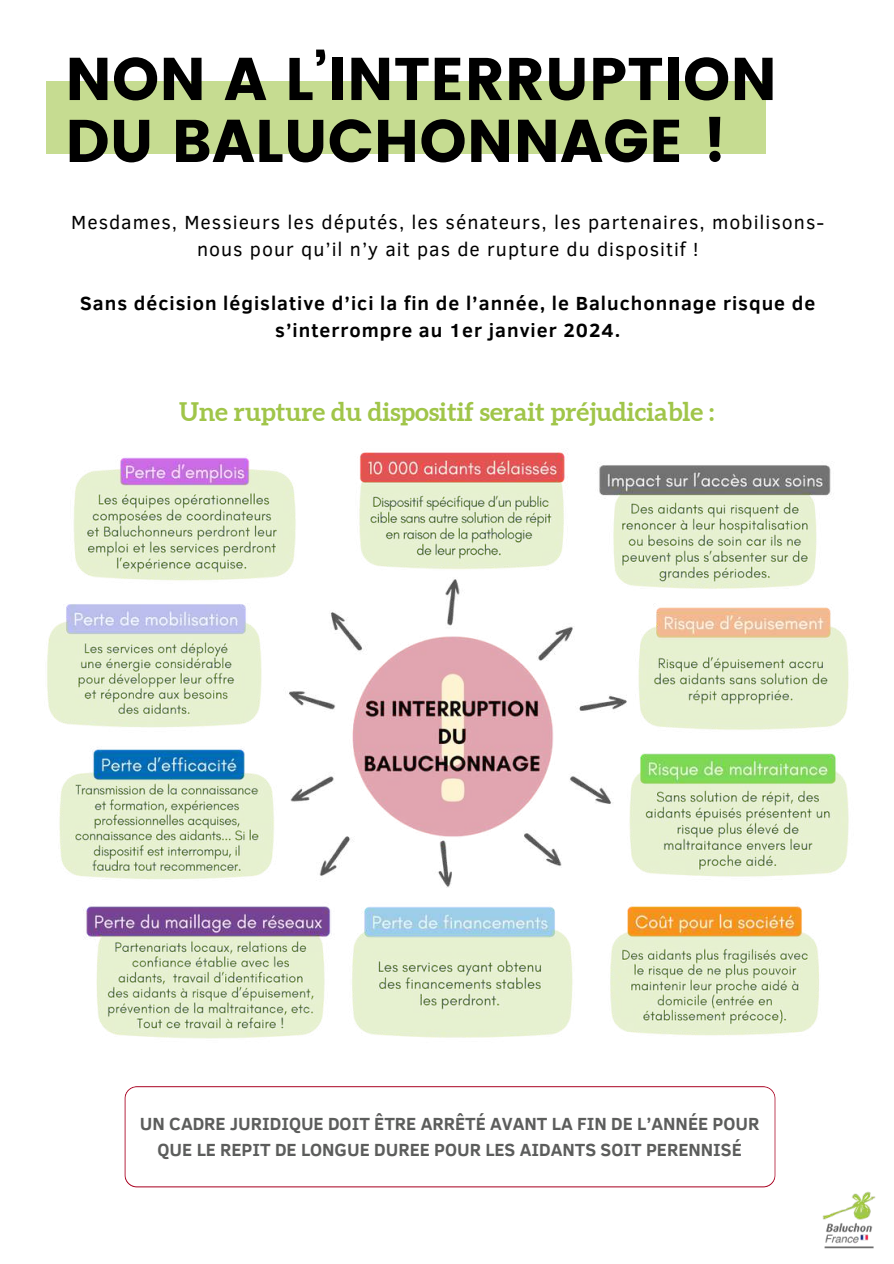
<style>
.page{position:relative;width:894px;height:1264px;background:#fff}
.page>*{position:absolute;margin:0;border:0;box-sizing:border-box;transform-origin:0 0}
.t1{font:60px/61.9px "Poppins";color:#000}
.t2{font:700 25.5px "Aleo";color:#a0c549}
.t3{font:19.5px/27px "Clear Sans";letter-spacing:.05em;color:#000;text-align:center}
.t4{font:700 19.5px/27px "Clear Sans";letter-spacing:.05em;color:#000;text-align:center}
.t5{font:700 18px/26px "Clear Sans";color:#5c5d5c;text-align:center}
</style>
<div class="page">
<div style="left:47px;top:81px;width:718px;height:72px;background:#c6dc91"></div>
<img style="left:822px;top:1191px;width:54px;height:58px">
<img style="left:47px;top:452px;width:802px;height:587px">
<svg style="left:124px;top:1086px;width:651px;height:101px"></svg>
<h1 class="t1" style="left:65px;top:48px;width:713px">NON A L’INTERRUPTION<br>DU BALUCHONNAGE !</h1>
<p class="t3" style="left:71px;top:208px;width:754px">Mesdames, Messieurs les députés, les sénateurs, les partenaires, mobilisons&shy;nous pour qu’il n’y ait pas de rupture du dispositif !</p>
<p class="t4" style="left:80px;top:289px;width:736px">Sans décision législative d’ici la fin de l’année, le Baluchonnage risque de s’interrompre au 1er janvier 2024.</p>
<h2 class="t2" style="left:179px;top:397px;width:536px">Une rupture du dispositif serait préjudiciable :</h2>
<p class="t5" style="left:140px;top:1109px;width:621px">UN CADRE JURIDIQUE DOIT ÊTRE ARRÊTÉ AVANT LA FIN DE L’ANNÉE POUR<br>QUE LE REPIT DE LONGUE DUREE POUR LES AIDANTS SOIT PERENNISÉ</p>
</div>
